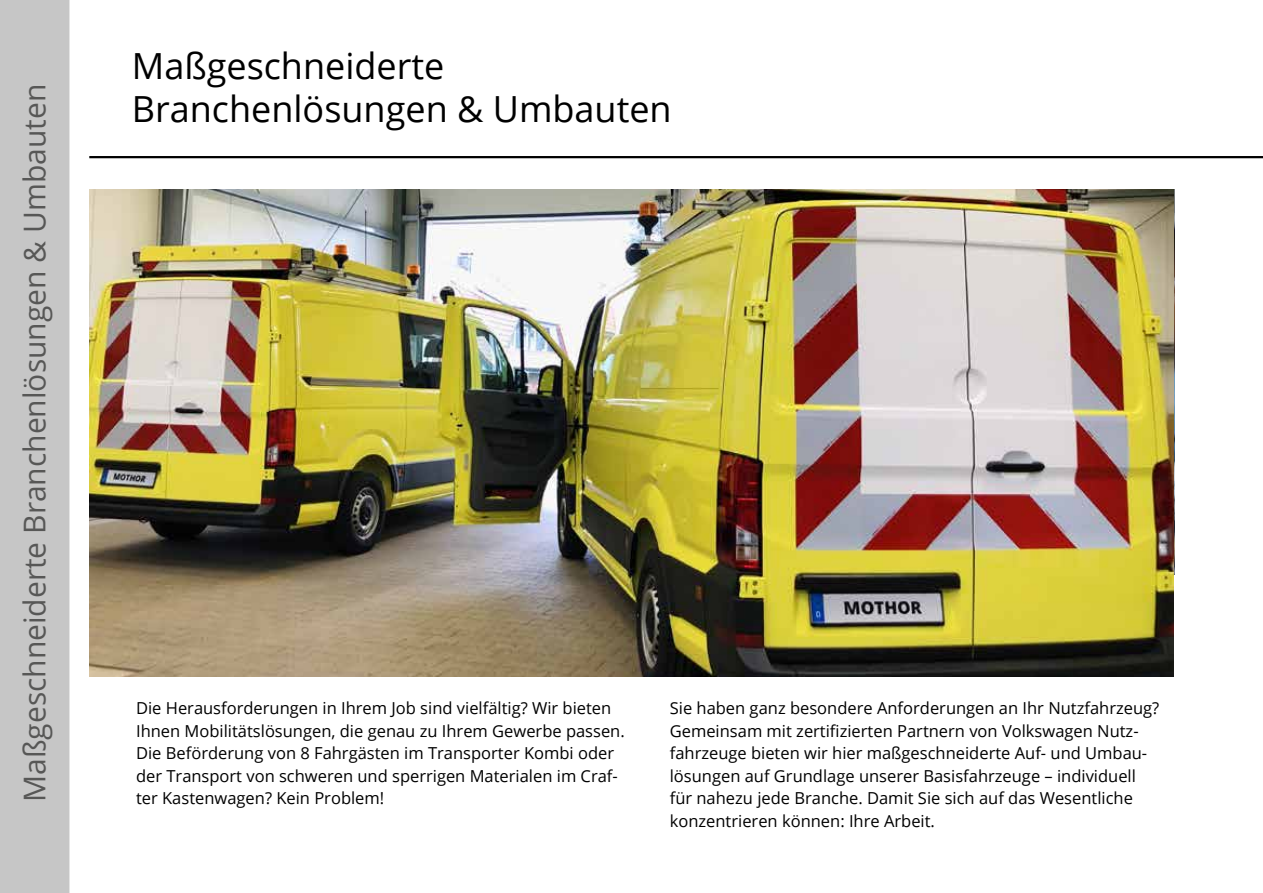
<style>
.page{position:relative;width:1263px;height:893px;background:#fff}
.page>*{position:absolute;margin:0;border:0;box-sizing:border-box;transform-origin:0 0}
.t1{font:36px/43.2px "Open Sans";color:#000}
.t2{font:30px "Open Sans";color:#575756}
.t3{font:16.5px/22.5px "Open Sans";color:#000}
</style>
<div class="page">
<div style="left:0;top:0;width:69px;height:893px;background:#c6c6c6"></div>
<hr style="left:89px;top:156px;width:1174px;height:2px;background:#000">
<img style="left:89px;top:189px;width:1085px;height:487px">
<h2 class="t2" style="left:14px;top:802px;width:720px;rotate:-90deg">Maßgeschneiderte Branchenlösungen &amp; Umbauten</h2>
<h1 class="t1" style="left:132px;top:43px;width:541px">Maßgeschneiderte<br>Branchenlösungen &amp; Umbauten</h1>
<p class="t3" style="left:136px;top:697px;width:490px">Die Herausforderungen in Ihrem Job sind vielfältig? Wir bieten Ihnen Mobilitätslösungen, die genau zu Ihrem Gewerbe passen.<br>Die Beförderung von 8 Fahrgästen im Transporter Kombi oder der Transport von schweren und sperrigen Materialen im Craf&shy;ter Kastenwagen? Kein Problem!</p>
<p class="t3" style="left:670px;top:697px;width:491px">Sie haben ganz besondere Anforderungen an Ihr Nutzfahrzeug?<br>Gemeinsam mit zertifizierten Partnern von Volkswagen Nutz&shy;fahrzeuge bieten wir hier maßgeschneiderte Auf- und Umbau&shy;lösungen auf Grundlage unserer Basisfahrzeuge – individuell für nahezu jede Branche. Damit Sie sich auf das Wesentliche konzentrieren können: Ihre Arbeit.</p>
</div>
